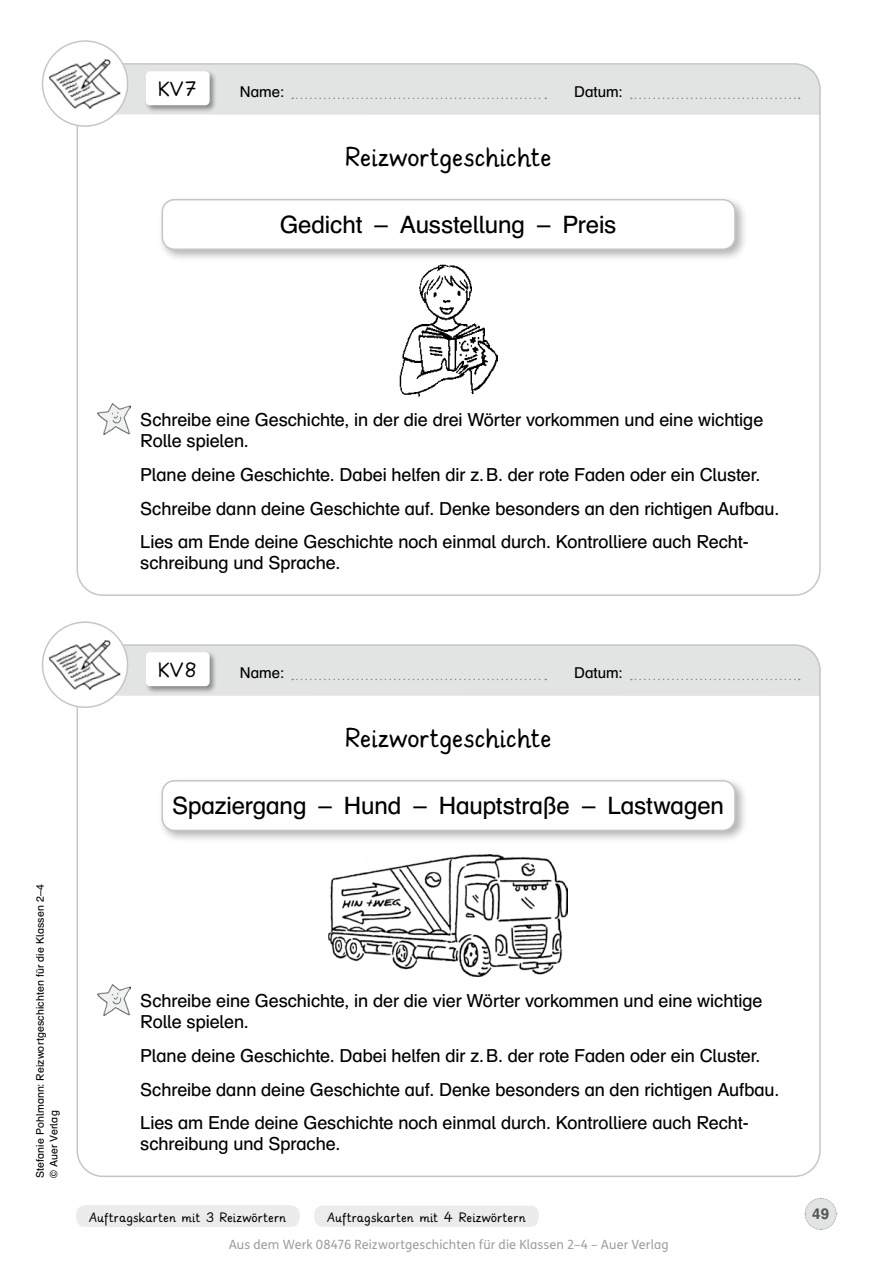
<style>
.page{position:relative;width:893px;height:1263px;background:#fff}
.page>*{position:absolute;margin:0;border:0;box-sizing:border-box;transform-origin:0 0}
.t1{font:30px "Grundschrift GSV";letter-spacing:.01em;color:#000}
.t2{font:24px "Auer Schulbuch";letter-spacing:-.01em;color:#000}
.t3{font:22.5px "Grundschrift GSV";letter-spacing:.065em;color:#000}
.t4{font:18px/33.8px "Auer Schulbuch";letter-spacing:-.005em;color:#000}
.t5{font:15px "Grundschrift GSV";letter-spacing:.025em;color:#000}
.t6{font:15px "Auer Schulbuch";letter-spacing:.005em;color:#000}
.t7{font:700 15px "Auer Schulbuch";color:#555756}
.t8{font:12.75px "FS Klett";letter-spacing:.01em;color:#9d9e9e}
.t9{font:10.5px/13.5px "Auer Schulbuch";letter-spacing:.015em;color:#000}
</style>
<div class="page">
<svg style="left:804px;top:1197px;width:33px;height:33px"></svg>
<div style="left:327px;top:1205px;width:199px;height:22px;background:#ececec"></div>
<svg style="left:314px;top:1206px;width:13px;height:21px"></svg>
<svg style="left:526px;top:1206px;width:13px;height:21px"></svg>
<div style="left:89px;top:1205px;width:198px;height:22px;background:#ececec"></div>
<svg style="left:77px;top:1205px;width:12px;height:22px"></svg>
<svg style="left:287px;top:1205px;width:12px;height:22px"></svg>
<div style="left:42px;top:40px;width:86px;height:87px;border:2px solid #c5c7c7;border-radius:50%"></div>
<div style="left:42px;top:621px;width:86px;height:87px;border:2px solid #c5c7c7;border-radius:50%"></div>
<div style="left:112px;top:64px;width:709px;height:51px;background:#e2e3e3"></div>
<div style="left:112px;top:645px;width:709px;height:51px;background:#e2e3e3"></div>
<div style="left:145px;top:651px;width:72px;height:43px;background:#000;opacity:.4"></div>
<div style="left:146px;top:652px;width:64px;height:34px;background:#fff;border-radius:4px"></div>
<div style="left:145px;top:70px;width:72px;height:43px;background:#000;opacity:.4"></div>
<div style="left:146px;top:71px;width:64px;height:34px;background:#fff;border-radius:4px"></div>
<img style="left:48px;top:58px;width:73px;height:54px">
<img style="left:48px;top:639px;width:73px;height:54px">
<div style="left:158px;top:195px;width:590px;height:67px;background:#000;opacity:.3"></div>
<div style="left:162px;top:200px;width:573px;height:49px;background:#fff;border-radius:12px"></div>
<div style="left:162px;top:199px;width:574px;height:51px;border:2px solid #c5c7c7;border-radius:12px"></div>
<img style="left:399px;top:264px;width:99px;height:132px">
<img style="left:98px;top:403px;width:33px;height:32px">
<div style="left:158px;top:776px;width:590px;height:67px;background:#000;opacity:.3"></div>
<div style="left:162px;top:781px;width:573px;height:49px;background:#fff;border-radius:12px"></div>
<div style="left:162px;top:780px;width:574px;height:51px;border:2px solid #c5c7c7;border-radius:12px"></div>
<img style="left:329px;top:855px;width:238px;height:122px">
<img style="left:98px;top:984px;width:33px;height:32px">
<p class="t3" style="left:158px;top:76px;width:39px">KV7</p>
<p class="t6" style="left:240px;top:82px;width:46px">Name:</p>
<h1 class="t1" style="left:345px;top:139px;width:208px">Reizwortgeschichte</h1>
<p class="t6" style="left:574px;top:82px;width:50px">Datum:</p>
<h2 class="t2" style="left:280px;top:210px;width:338px">Gedicht – Ausstellung – Preis</h2>
<p class="t4" style="left:140px;top:409px;width:624px;line-height:21px">Schreibe eine Geschichte, in der die drei Wörter vorkommen und eine wichtige<br>Rolle spielen.</p>
<p class="t4" style="left:140px;top:457px;width:641px">Plane deine Geschichte. Dabei helfen dir z.B. der rote Faden oder ein Cluster.<br>Schreibe dann deine Geschichte auf. Denke besonders an den richtigen Aufbau.<br>Lies am Ende deine Geschichte noch einmal durch. Kontrolliere auch Recht-</p>
<p class="t4" style="left:140px;top:546px;width:202px">schreibung und Sprache.</p>
<p class="t9" style="left:33px;top:1178px;width:295px;rotate:-90deg">Stefanie Pohlmann: Reizwortgeschichten für die Klassen 2–4 © Auer Verlag</p>
<p class="t3" style="left:159px;top:657px;width:39px">KV8</p>
<p class="t6" style="left:574px;top:663px;width:50px">Datum:</p>
<p class="t6" style="left:240px;top:663px;width:46px">Name:</p>
<h1 class="t1" style="left:345px;top:720px;width:208px">Reizwortgeschichte</h1>
<h2 class="t2" style="left:172px;top:791px;width:553px">Spaziergang – Hund – Hauptstraße – Lastwagen</h2>
<p class="t4" style="left:140px;top:990px;width:624px;line-height:21px">Schreibe eine Geschichte, in der die vier Wörter vorkommen und eine wichtige<br>Rolle spielen.</p>
<p class="t4" style="left:140px;top:1038px;width:641px">Plane deine Geschichte. Dabei helfen dir z.B. der rote Faden oder ein Cluster.<br>Schreibe dann deine Geschichte auf. Denke besonders an den richtigen Aufbau.<br>Lies am Ende deine Geschichte noch einmal durch. Kontrolliere auch Recht-</p>
<p class="t4" style="left:140px;top:1127px;width:202px">schreibung und Sprache.</p>
<p class="t5" style="left:89px;top:1209px;width:198px">Auftragskarten mit 3 Reizwörtern</p>
<p class="t5" style="left:327px;top:1209px;width:200px">Auftragskarten mit 4 Reizwörtern</p>
<p class="t8" style="left:229px;top:1236px;width:441px">Aus dem Werk 08476 Reizwortgeschichten für die Klassen 2–4 – Auer Verlag</p>
<p class="t7" style="left:812px;top:1204px;width:18px">49</p>
</div>
